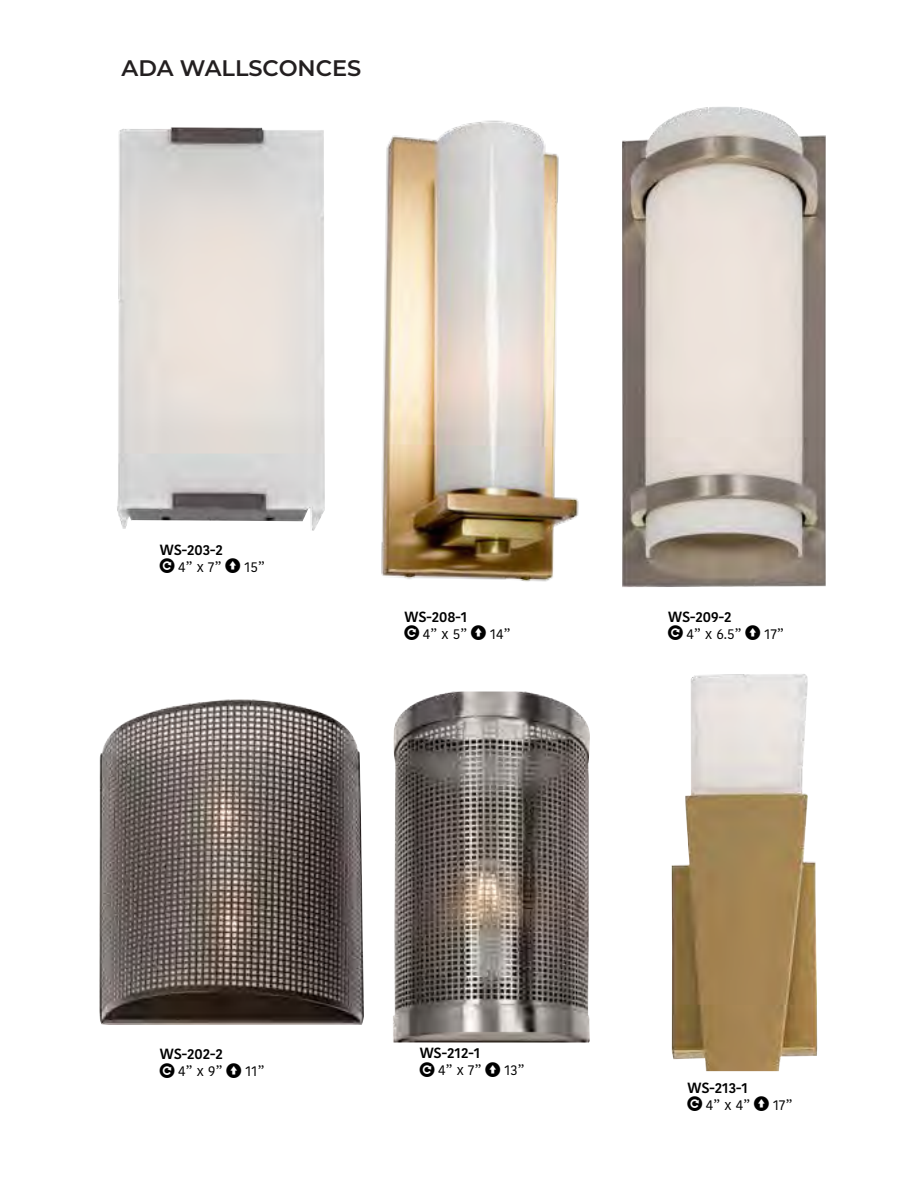
<style>
.page{position:relative;width:919px;height:1189px;background:#fff}
.page>*{position:absolute;margin:0;border:0;box-sizing:border-box;transform-origin:0 0}
.t1{font:600 22.5px "Montserrat";color:#231f20}
.t2{font:600 14.7px/17px "Kohinoor Devanagari";color:#000;text-align:right}
.t3{font:14.7px "Kohinoor Devanagari";color:#000}
.s1{font-weight:400}
</style>
<div class="page">
<img style="left:622px;top:106px;width:204px;height:481px">
<img style="left:381px;top:120px;width:198px;height:462px">
<img style="left:117px;top:127px;width:208px;height:404px">
<img style="left:671px;top:674px;width:146px;height:397px">
<img style="left:99px;top:699px;width:265px;height:326px">
<img style="left:393px;top:691px;width:197px;height:351px">
<p class="t1" style="left:122px;top:52px;width:241px">ADA WALLSCONCES</p>
<p class="t2" style="left:160px;top:541px;width:65px">WS-203-2<br><span class="s1">4” x 7”</span></p>
<p class="t3" style="left:244px;top:558px;width:22px">15”</p>
<p class="t2" style="left:404px;top:608px;width:64px">WS-208-1<br><span class="s1">4” x 5”</span></p>
<p class="t3" style="left:490px;top:625px;width:22px">14”</p>
<p class="t2" style="left:686px;top:608px;width:56px;text-align:left;text-indent:-18px">WS-209-2<br><span class="s1">4” x 6.5”</span></p>
<p class="t3" style="left:764px;top:625px;width:21px">17”</p>
<p class="t2" style="left:160px;top:1045px;width:64px">WS-202-2<br><span class="s1">4” x 9”</span></p>
<p class="t3" style="left:245px;top:1062px;width:20px">11”</p>
<p class="t2" style="left:420px;top:1045px;width:63px">WS-212-1<br><span class="s1">4” x 7”</span></p>
<p class="t3" style="left:504px;top:1062px;width:21px">13”</p>
<p class="t2" style="left:687px;top:1079px;width:64px">WS-213-1<br><span class="s1">4” x 4”</span></p>
<p class="t3" style="left:773px;top:1096px;width:21px">17”</p>
</div>
